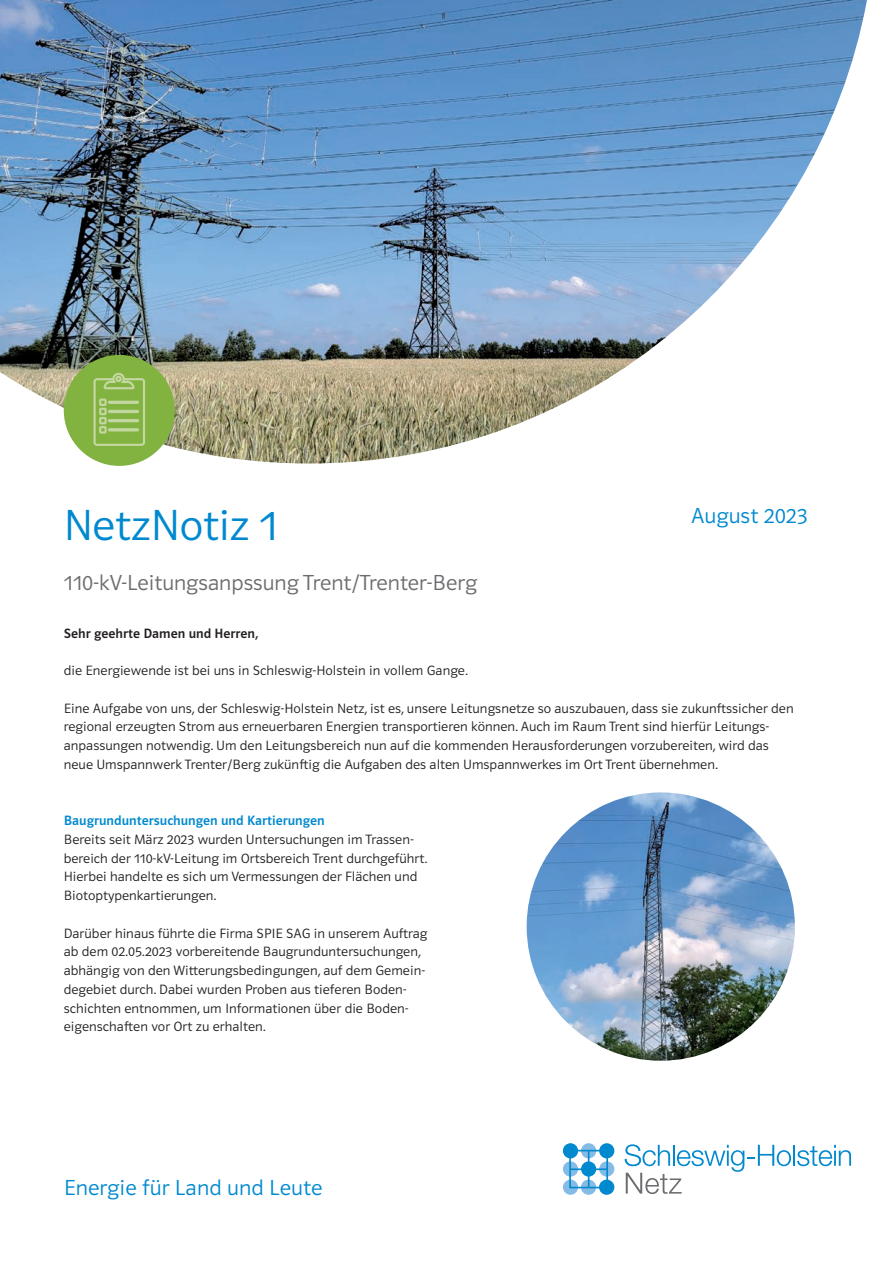
<style>
.page{position:relative;width:893px;height:1263px;background:#fff}
.page>*{position:absolute;margin:0;border:0;box-sizing:border-box;transform-origin:0 0}
.t1{font:45px "Polo 22 NEU Leicht";color:#0089cf}
.t2{font:22.5px "Polo 22 NEU Leicht";color:#6c6d70}
.t3{font:22.5px "Polo 11 Neu Leicht";color:#0089cf}
.t4{font:13.95px/18.8px "Polo 11 Neu Leicht";color:#231f20}
.t5{font:13.95px "Polo 11 Neu Krftg";color:#0089cf}
.t6{font:13.95px "Polo 11 Neu Krftg";color:#231f20}
</style>
<div class="page">
<div style="left:563px;top:1143px;width:15px;height:15px;background:#0089cf;border-radius:50%"></div>
<svg style="left:581px;top:1143px;width:15px;height:15px"></svg>
<div style="left:599px;top:1143px;width:15px;height:15px;background:#0089cf;border-radius:50%"></div>
<div style="left:563px;top:1161px;width:15px;height:15px;background:#85bce6;border-radius:50%"></div>
<div style="left:599px;top:1161px;width:15px;height:15px;background:#85bce6;border-radius:50%"></div>
<svg style="left:563px;top:1179px;width:15px;height:16px"></svg>
<svg style="left:581px;top:1179px;width:15px;height:16px"></svg>
<div style="left:599px;top:1179px;width:15px;height:16px;background:#0089cf;border-radius:50%"></div>
<svg style="left:569px;top:1150px;width:39px;height:38px"></svg>
<hr style="left:793px;top:1145px;width:2px;height:21px;background:#0089cf">
<svg style="left:797px;top:1145px;width:54px;height:21px"></svg>
<svg style="left:624px;top:1144px;width:167px;height:50px"></svg>
<div style="left:581px;top:1161px;width:15px;height:15px;background:#0089cf;border-radius:50%"></div>
<img style="left:0;top:0;width:867px;height:463px">
<img style="left:526px;top:792px;width:270px;height:269px;border-radius:135px">
<div style="left:64px;top:355px;width:111px;height:111px;background:#82b340;border-radius:50%"></div>
<svg style="left:93px;top:373px;width:52px;height:73px"></svg>
<h2 class="t3" style="left:691px;top:503px;width:118px">August 2023</h2>
<h1 class="t1" style="left:64px;top:501px;width:216px">NetzNotiz 1</h1>
<h2 class="t2" style="left:64px;top:570px;width:415px">110-kV-Leitungsanpssung Trent/Trenter-Berg</h2>
<p class="t6" style="left:64px;top:625px;width:196px">Sehr geehrte Damen und Herren,</p>
<p class="t4" style="left:64px;top:661px;width:406px">die Energiewende ist bei uns in Schleswig-Holstein in vollem Gange.</p>
<p class="t4" style="left:64px;top:698px;width:731px">Eine Aufgabe von uns, der Schleswig-Holstein Netz, ist es, unsere Leitungsnetze so auszubauen, dass sie zukunftssicher den regional erzeugten Strom aus erneuerbaren Energien transportieren können. Auch im Raum Trent sind hierfür Leitungs&shy;anpassungen notwendig. Um den Leitungsbereich nun auf die kommenden Herausforderungen vorzubereiten, wird das neue Umspannwerk Trenter/Berg zukünftig die Aufgaben des alten Umspannwerkes im Ort Trent übernehmen.</p>
<p class="t5" style="left:64px;top:813px;width:263px">Baugrunduntersuchungen und Kartierungen</p>
<p class="t4" style="left:64px;top:830px;width:365px">Bereits seit März 2023 wurden Untersuchungen im Trassen&shy;bereich der 110-kV-Leitung im Ortsbereich Trent durchgeführt.<br>Hierbei handelte es sich um Vermessungen der Flächen und Biotoptypenkartierungen.</p>
<p class="t4" style="left:64px;top:923px;width:365px">Darüber hinaus führte die Firma SPIE SAG in unserem Auftrag ab dem 02.05.2023 vorbereitende Baugrunduntersuchungen, abhängig von den Witterungsbedingungen, auf dem Gemein&shy;degebiet durch. Dabei wurden Proben aus tieferen Boden&shy;schichten entnommen, um Informationen über die Boden&shy;eigenschaften vor Ort zu erhalten.</p>
<h2 class="t3" style="left:64px;top:1175px;width:260px">Energie für Land und Leute</h2>
</div>
